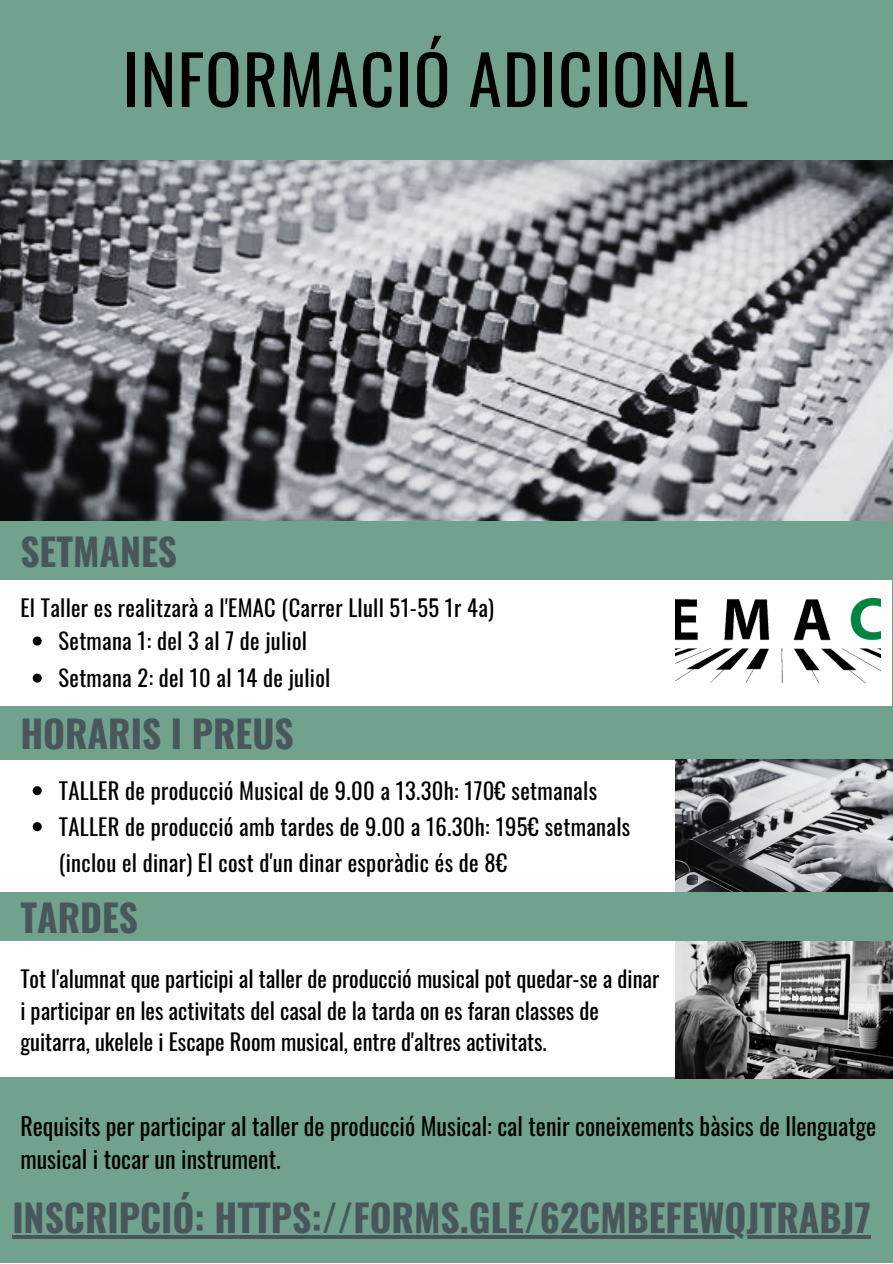
<style>
.page{position:relative;width:893px;height:1264px;background:#fff}
.page>*{position:absolute;margin:0;border:0;box-sizing:border-box;transform-origin:0 0}
.t1{font:67.5px "Oswald";letter-spacing:.02em;color:#000}
.t2{font:700 37.5px "Oswald";color:#49575b}
.t3{font:24px/32.5px "Oswald";color:#000}
.t4{font:22.5px/36px "Oswald";letter-spacing:.015em;color:#000}
</style>
<div class="page">
<div style="left:0;top:0;width:892px;height:1262px;background:#70a28d"></div>
<div style="left:0;top:579px;width:891px;height:126px;background:#fefefe"></div>
<div style="left:0;top:759px;width:891px;height:132px;background:#fefefe"></div>
<div style="left:0;top:941px;width:891px;height:136px;background:#fefefe"></div>
<img style="left:0;top:161px;width:892px;height:359px">
<img style="left:675px;top:759px;width:217px;height:132px">
<img style="left:675px;top:941px;width:217px;height:137px">
<svg style="left:33px;top:786px;width:9px;height:9px"></svg>
<svg style="left:33px;top:822px;width:9px;height:9px"></svg>
<svg style="left:33px;top:636px;width:9px;height:9px"></svg>
<svg style="left:33px;top:673px;width:9px;height:9px"></svg>
<hr style="left:12px;top:1235px;width:858px;height:4px;background:#49575b">
<img style="left:675px;top:598px;width:204px;height:84px">
<h1 class="t1" style="left:122px;top:26px;width:627px">INFORMACIÓ ADICIONAL</h1>
<h2 class="t2" style="left:20px;top:522px;width:158px">SETMANES</h2>
<p class="t4" style="left:20px;top:589px;width:475px">El Taller es realitzarà a l'EMAC (Carrer Llull 51-55 1r 4a)</p>
<p class="t4" style="left:59px;top:621px;width:273px;line-height:37px">Setmana 1: del 3 al 7 de juliol<br>Setmana 2: del 10 al 14 de juliol</p>
<h2 class="t2" style="left:20px;top:704px;width:275px">HORARIS I PREUS</h2>
<p class="t4" style="left:59px;top:771px;width:573px">TALLER de producció Musical de 9.00 a 13.30h: 170€ setmanals<br>TALLER de producció amb tardes de 9.00 a 16.30h: 195€ setmanals (inclou el dinar) El cost d'un dinar esporàdic és de 8€</p>
<h2 class="t2" style="left:20px;top:888px;width:119px">TARDES</h2>
<p class="t4" style="left:20px;top:962px;width:640px;line-height:31.5px">Tot l'alumnat que participi al taller de producció musical pot quedar-se a dinar i participar en les activitats del casal de la tarda on es faran classes de guitarra, ukelele i Escape Room musical, entre d'altres activitats.</p>
<p class="t3" style="left:20px;top:1108px;width:857px">Requisits per participar al taller de producció Musical: cal tenir coneixements bàsics de llenguatge musical i tocar un instrument.</p>
<h2 class="t2" style="left:12px;top:1188px;width:860px">INSCRIPCIÓ: HTTPS://FORMS.GLE/62CMBEFEWQJTRABJ7</h2>
</div>
